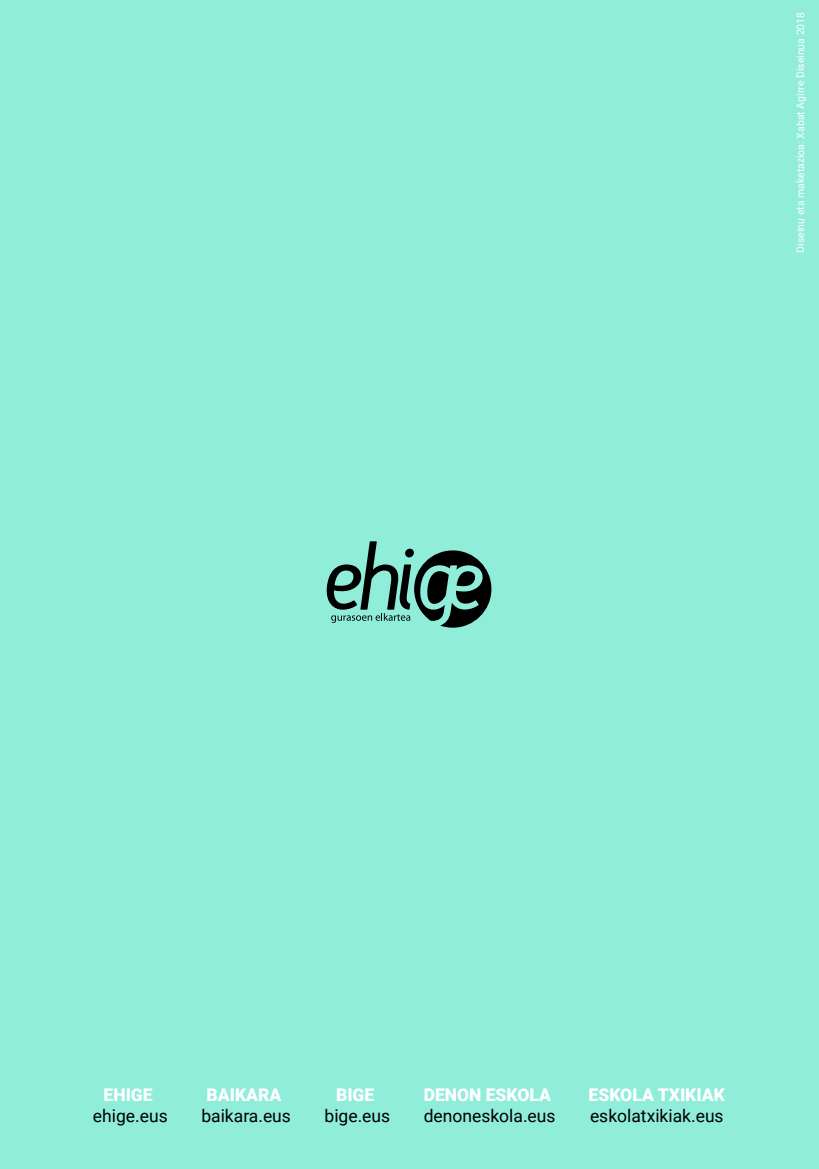
<style>
.page{position:relative;width:819px;height:1169px;background:#8fedd9}
.page>*{position:absolute;margin:0;border:0;box-sizing:border-box;transform-origin:0 0}
.t1{font:17.5px "Roboto";color:#000}
.t2{font:900 17.5px "Roboto";color:#fff}
.t3{font:10.5px "Roboto";color:#fff}
</style>
<div class="page">
<svg style="left:326px;top:541px;width:165px;height:87px"></svg>
<p class="t3" style="left:793px;top:253px;width:242px;rotate:-90deg">Diseinu eta maketazioa: Xabat Agirre Diseinua 2018</p>
<p class="t2" style="left:104px;top:1082px;width:51px">EHIGE</p>
<p class="t1" style="left:93px;top:1103px;width:76px">ehige.eus</p>
<p class="t2" style="left:207px;top:1082px;width:76px">BAIKARA</p>
<p class="t1" style="left:201px;top:1103px;width:91px">baikara.eus</p>
<p class="t2" style="left:336px;top:1082px;width:40px">BIGE</p>
<p class="t1" style="left:325px;top:1103px;width:67px">bige.eus</p>
<p class="t2" style="left:424px;top:1082px;width:129px">DENON ESKOLA</p>
<p class="t1" style="left:424px;top:1103px;width:133px">denoneskola.eus</p>
<p class="t2" style="left:589px;top:1082px;width:138px">ESKOLA TXIKIAK</p>
<p class="t1" style="left:590px;top:1103px;width:135px">eskolatxikiak.eus</p>
</div>
